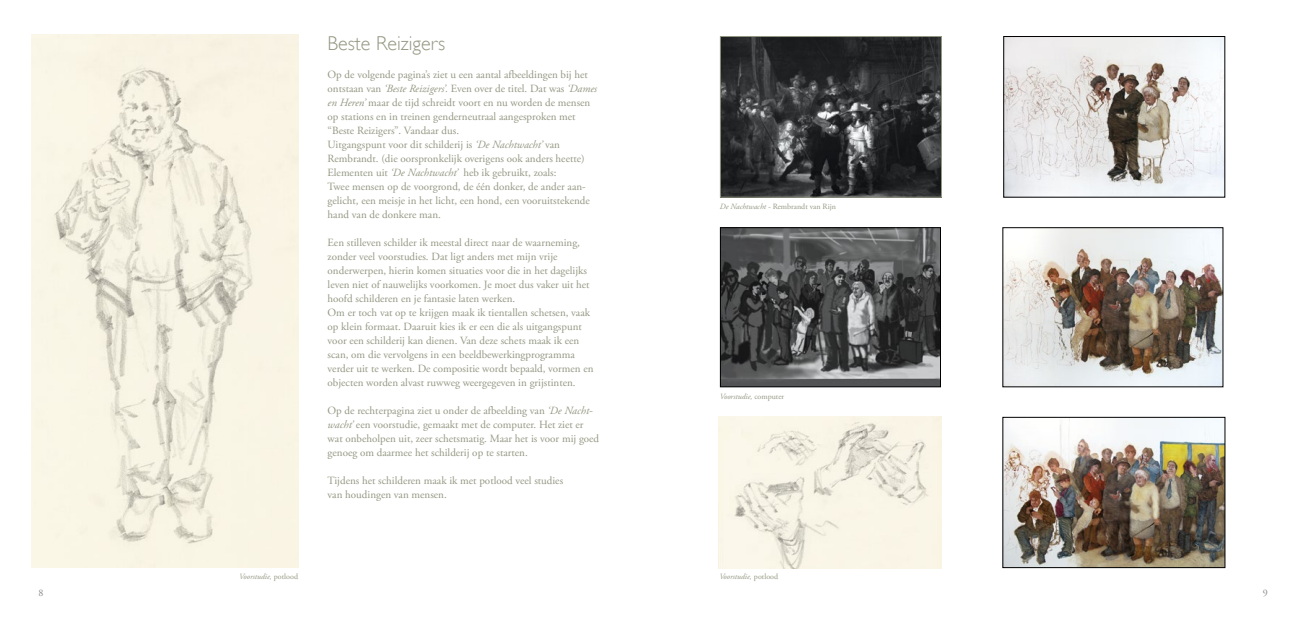
<style>
.page{position:relative;width:1304px;height:624px;background:#fff}
.page>*{position:absolute;margin:0;border:0;box-sizing:border-box;transform-origin:0 0}
.t1{font:300 20px "Gill Sans";color:#939882}
.t2{font:11px/14px "Adobe Garamond Pro";color:#939882}
.t3{font:10px "Adobe Garamond Pro";color:#87888a}
.t4{font:italic 8px "Adobe Garamond Pro";color:#939882}
.t5{font:8px "Adobe Garamond Pro";color:#939882}
.s1{font-style:italic}
.s2{font-style:normal}
</style>
<div class="page">
<img style="left:31px;top:35px;width:267px;height:533px">
<img style="left:722px;top:38px;width:218px;height:157px">
<div style="left:720px;top:36px;width:222px;height:161px;border:1px solid #939882"></div>
<img style="left:1006px;top:38px;width:217px;height:157px">
<img style="left:722px;top:229px;width:217px;height:156px">
<div style="left:720px;top:227px;width:221px;height:160px;border:1px solid #000"></div>
<img style="left:1005px;top:229px;width:216px;height:156px">
<img style="left:719px;top:417px;width:222px;height:151px">
<img style="left:1005px;top:419px;width:218px;height:146px">
<div style="left:1003px;top:417px;width:222px;height:150px;border:1px solid #000"></div>
<h1 class="t1" style="left:328px;top:32px;width:119px">Beste Reizigers</h1>
<p class="t2" style="left:328px;top:68px;width:271px">Op de volgende pagina’s ziet u een aantal afbeeldingen bij het ontstaan van <span class="s1">‘Beste Reizigers’.</span> Even over de titel. Dat was <span class="s1">‘Dames en Heren’</span> maar de tijd schreidt voort en nu worden de mensen op stations en in treinen genderneutraal aangesproken met “Beste Reizigers”. Vandaar dus.<br>Uitgangspunt voor dit schilderij is <span class="s1">‘De Nachtwacht’</span> van Rembrandt. (die oorspronkelijk overigens ook anders heette)<br>Elementen uit <span class="s1">‘De Nachtwacht’</span> heb ik gebruikt, zoals:<br>Twee mensen op de voorgrond, de één donker, de ander aan&shy;gelicht, een meisje in het licht, een hond, een vooruitstekende hand van de donkere man.</p>
<p class="t2" style="left:328px;top:236px;width:267px">Een stilleven schilder ik meestal direct naar de waarneming, zonder veel voorstudies. Dat ligt anders met mijn vrije onderwerpen, hierin komen situaties voor die in het dagelijks leven niet of nauwelijks voorkomen. Je moet dus vaker uit het hoofd schilderen en je fantasie laten werken.<br>Om er toch vat op te krijgen maak ik tientallen schetsen, vaak op klein formaat. Daaruit kies ik er een die als uitgangspunt voor een schilderij kan dienen. Van deze schets maak ik een scan, om die vervolgens in een beeldbewerkingprogramma verder uit te werken. De compositie wordt bepaald, vormen en objecten worden alvast ruwweg weergegeven in grijstinten.</p>
<p class="t2" style="left:328px;top:404px;width:273px">Op de rechterpagina ziet u onder de afbeelding van <span class="s1">‘De Nacht&shy;wacht’</span> een voorstudie, gemaakt met de computer. Het ziet er wat onbeholpen uit, zeer schetsmatig. Maar het is voor mij goed genoeg om daarmee het schilderij op te starten.</p>
<p class="t2" style="left:328px;top:474px;width:237px">Tijdens het schilderen maak ik met potlood veel studies van houdingen van mensen.</p>
<p class="t5" style="left:720px;top:202px;width:118px"><span class="s1">De Nachtwacht -</span> Rembrandt van Rijn</p>
<p class="t4" style="left:720px;top:391px;width:66px">Voorstudie, <span class="s2">computer</span></p>
<p class="t4" style="left:239px;top:572px;width:60px">Voorstudie, <span class="s2">potlood</span></p>
<p class="t4" style="left:719px;top:572px;width:60px">Voorstudie, <span class="s2">potlood</span></p>
<p class="t3" style="left:39px;top:587px;width:6px">8</p>
<p class="t3" style="left:1263px;top:587px;width:6px">9</p>
</div>
